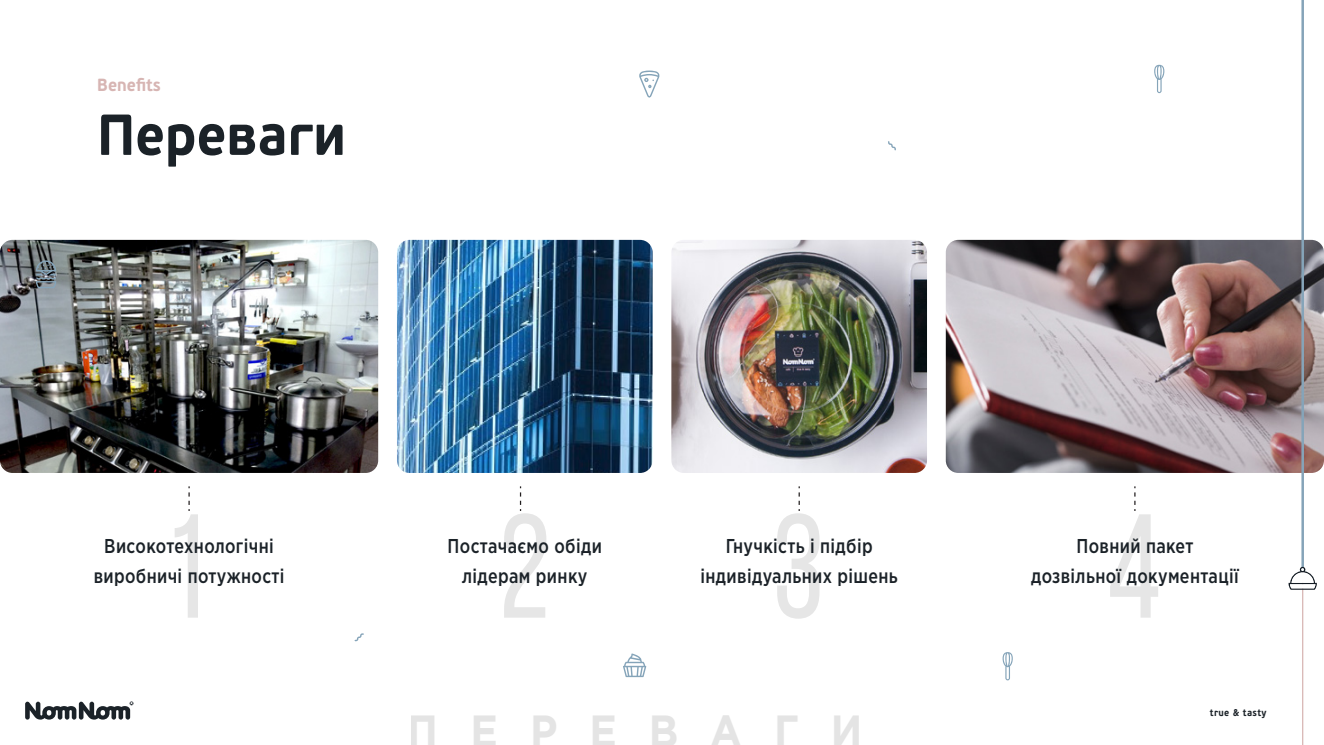
<style>
.page{position:relative;width:1324px;height:745px;background:#fff}
.page>*{position:absolute;margin:0;border:0;box-sizing:border-box;transform-origin:0 0}
.t1{font:147.5px "Bebas Neue";color:#000;scale:.91 1}
.t2{font:700 57.5px "PF Beau Sans Pro";color:#1b2228;scale:.91 1}
.t3{font:700 45px "Gotham Pro";letter-spacing:.78em;color:#e4e4e4;scale:.91 1}
.t4{font:500 20px/29.9px "Gotham Pro Narrow";letter-spacing:.02em;color:#1b2228;text-align:center;scale:.91 1}
.t5{font:700 17.5px "PF Beau Sans Pro";color:#d7b5b3;scale:.91 1}
.t6{font:700 9.88px "PF Beau Sans Pro";letter-spacing:.04em;color:#1b2228;scale:.91 1}
</style>
<div class="page">
<img style="left:946px;top:240px;width:378px;height:232px">
<svg style="left:188px;top:486px;width:2px;height:24px"></svg>
<svg style="left:520px;top:486px;width:1px;height:24px"></svg>
<svg style="left:798px;top:486px;width:2px;height:24px"></svg>
<svg style="left:1134px;top:486px;width:1px;height:24px"></svg>
<img style="left:0;top:240px;width:378px;height:232px">
<img style="left:397px;top:240px;width:255px;height:232px">
<img style="left:671px;top:240px;width:256px;height:232px">
<svg style="left:25px;top:701px;width:108px;height:18px"></svg>
<hr style="left:1302px;top:0;width:1px;height:744px;background:#d7b5b3">
<hr style="left:1301px;top:0;width:3px;height:571px;background:#85a4b9">
<svg style="left:1288px;top:566px;width:29px;height:23px"></svg>
<svg style="left:1154px;top:65px;width:10px;height:28px"></svg>
<svg style="left:438px;top:256px;width:10px;height:8px"></svg>
<svg style="left:888px;top:141px;width:8px;height:9px"></svg>
<svg style="left:36px;top:260px;width:20px;height:28px"></svg>
<svg style="left:1002px;top:652px;width:11px;height:28px"></svg>
<svg style="left:354px;top:633px;width:10px;height:8px"></svg>
<svg style="left:639px;top:70px;width:20px;height:27px"></svg>
<svg style="left:623px;top:653px;width:23px;height:23px"></svg>
<p class="t5" style="left:97px;top:74px;width:71px">Benefits</p>
<h2 class="t2" style="left:97px;top:100px;width:275px">Переваги</h2>
<h1 class="t1" style="left:163px;top:486px;width:51px">1</h1>
<h1 class="t1" style="left:499px;top:486px;width:59px">2</h1>
<h1 class="t1" style="left:772px;top:486px;width:59px">3</h1>
<h1 class="t1" style="left:1107px;top:486px;width:61px">4</h1>
<p class="t4" style="left:94px;top:530px;width:211px">Високотехнологічні виробничі потужності</p>
<p class="t4" style="left:448px;top:530px;width:171px">Постачаємо обіди лідерам ринку</p>
<p class="t4" style="left:700px;top:530px;width:219px">Гнучкість і підбір індивідуальних рішень</p>
<p class="t4" style="left:1031px;top:530px;width:230px">Повний пакет дозвільної документації</p>
<h3 class="t3" style="left:408px;top:704px;width:501px">ПЕРЕВАГИ</h3>
<p class="t6" style="left:1210px;top:706px;width:64px">true &amp; tasty</p>
</div>
